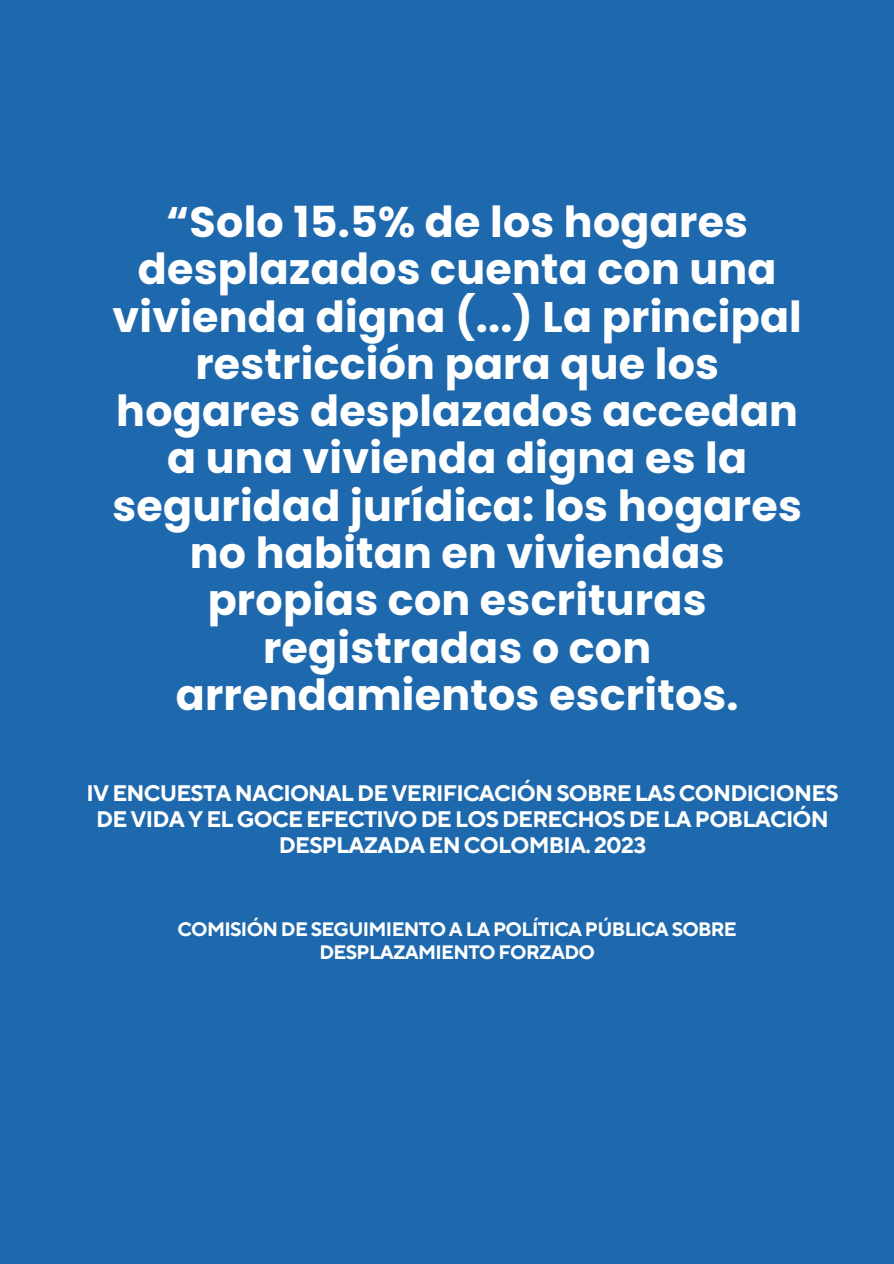
<style>
.page{position:relative;width:894px;height:1264px;background:#fff}
.page>*{position:absolute;margin:0;border:0;box-sizing:border-box;transform-origin:0 0}
.t1{font:700 42.75px/47.2px "Poppins";letter-spacing:.005em;color:#fff;text-align:center}
.t2{font:700 22.35px/25.8px "TT Norms Pro";letter-spacing:-.035em;color:#fff;text-align:center}
.t3{font:700 19.35px/22.5px "TT Norms Pro";letter-spacing:-.035em;color:#fff;text-align:center}
</style>
<div class="page">
<div style="left:0;top:0;width:893px;height:1263px;background:#1e69ad"></div>
<h1 class="t1" style="left:112px;top:198px;width:690px">“Solo 15.5% de los hogares desplazados cuenta con una vivienda digna (...) La principal restricción para que los hogares desplazados accedan a una vivienda digna es la seguridad jurídica: los hogares no habitan en viviendas propias con escrituras registradas o con arrendamientos escritos.</h1>
<h2 class="t2" style="left:86px;top:781px;width:753px">IV ENCUESTA NACIONAL DE VERIFICACIÓN SOBRE LAS CONDICIONES<br>DE VIDA Y EL GOCE EFECTIVO DE LOS DERECHOS DE LA POBLACIÓN<br>DESPLAZADA EN COLOMBIA. 2023</h2>
<p class="t3" style="left:177px;top:918px;width:560px">COMISIÓN DE SEGUIMIENTO A LA POLÍTICA PÚBLICA SOBRE<br>DESPLAZAMIENTO FORZADO</p>
</div>
